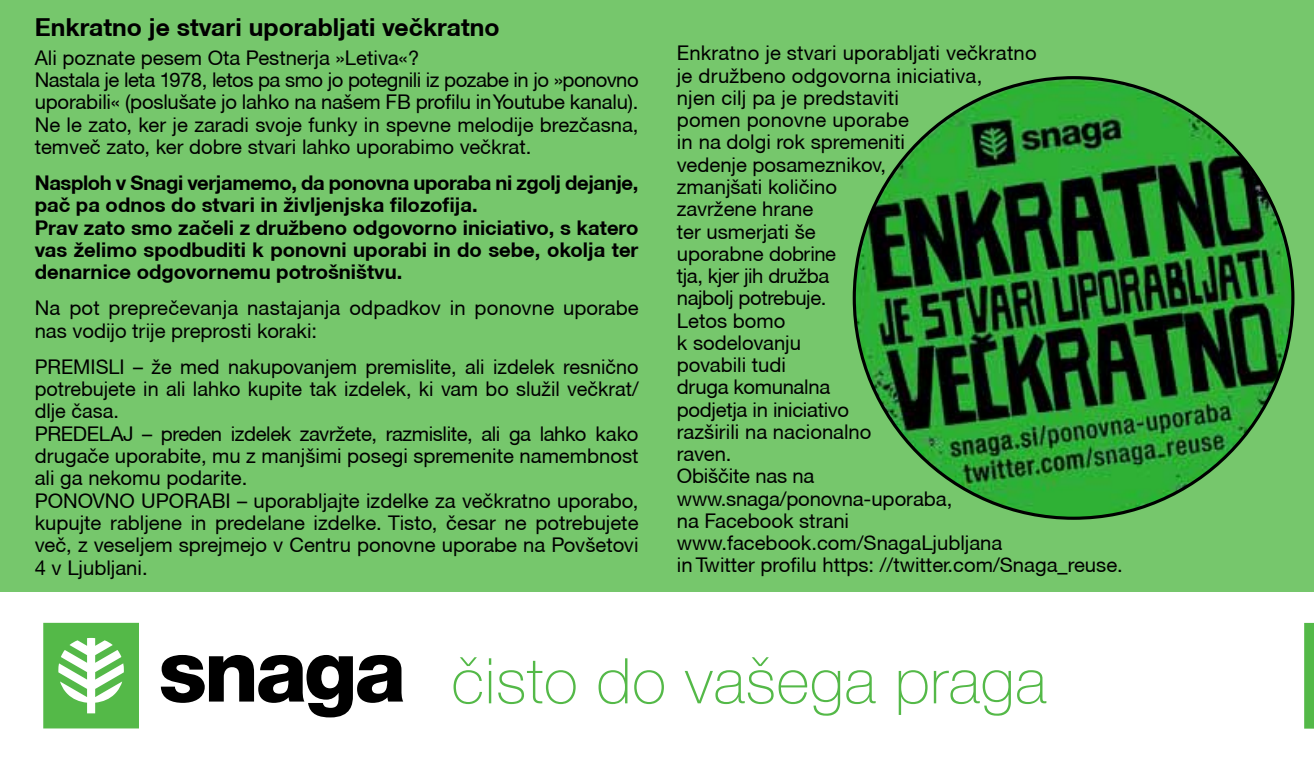
<style>
.page{position:relative;width:1314px;height:757px;background:#fff}
.page>*{position:absolute;margin:0;border:0;box-sizing:border-box;transform-origin:0 0}
.t1{font:100 63px "Helvetica Neue CE";letter-spacing:.01em;color:#54b948}
.t2{font:700 24.75px "Helvetica Neue CE";color:#000}
.t3{font:20.25px/22.3px "Helvetica Neue CE";color:#000}
.t4{font:700 20.25px/22.3px "Helvetica Neue CE";color:#000;text-align:justify}
.t5{font:20.25px/22.3px "Helvetica Neue CE";letter-spacing:-.025em;color:#000}
.t6{font:700 20.25px/22.3px "Helvetica Neue CE";letter-spacing:-.02em;color:#000}
</style>
<div class="page">
<div style="left:1px;top:0;width:1313px;height:591px;background:#76c76c"></div>
<svg style="left:161px;top:655px;width:242px;height:62px"></svg>
<svg style="left:43px;top:622px;width:96px;height:106px"></svg>
<div style="left:1304px;top:622px;width:10px;height:106px;background:#54b948"></div>
<img style="left:856px;top:78px;width:436px;height:440px">
<p class="t2" style="left:35px;top:12px;width:466px">Enkratno je stvari uporabljati večkratno</p>
<p class="t3" style="left:35px;top:46px;width:386px">Ali poznate pesem Ota Pestnerja »Letiva«?</p>
<p class="t5" style="left:35px;top:69px;width:605px">Nastala je leta 1978, letos pa smo jo potegnili iz pozabe in jo »ponovno uporabili« (poslušate jo lahko na našem FB profilu in Youtube kanalu).</p>
<p class="t3" style="left:35px;top:113px;width:605px">Ne le zato, ker je zaradi svoje funky in spevne melodije brezčasna, temveč zato, ker dobre stvari lahko uporabimo večkrat.</p>
<p class="t6" style="left:35px;top:172px;width:605px">Nasploh v Snagi verjamemo, da ponovna uporaba ni zgolj dejanje, pač pa odnos do stvari in življenjska filozofija.</p>
<p class="t4" style="left:35px;top:216px;width:605px">Prav zato smo začeli z družbeno odgovorno iniciativo, s katero vas želimo spodbuditi k ponovni uporabi in do sebe, okolja ter denarnice odgovornemu potrošništvu.</p>
<p class="t3" style="left:35px;top:297px;width:605px">Na pot preprečevanja nastajanja odpadkov in ponovne uporabe nas vodijo trije preprosti koraki:</p>
<p class="t3" style="left:35px;top:355px;width:605px;text-align:justify">PREMISLI – že med nakupovanjem premislite, ali izdelek resnično potrebujete in ali lahko kupite tak izdelek, ki vam bo služil večkrat/ dlje časa.</p>
<p class="t3" style="left:35px;top:422px;width:605px;text-align:justify">PREDELAJ – preden izdelek zavržete, razmislite, ali ga lahko kako drugače uporabite, mu z manjšimi posegi spremenite namembnost ali ga nekomu podarite.</p>
<p class="t3" style="left:35px;top:489px;width:605px;text-align:justify">PONOVNO UPORABI – uporabljajte izdelke za večkratno uporabo, kupujte rabljene in predelane izdelke. Tisto, česar ne potrebujete več, z veseljem sprejmejo v Centru ponovne uporabe na Povšetovi 4 v Ljubljani.</p>
<p class="t3" style="left:677px;top:42px;width:361px">Enkratno je stvari uporabljati večkratno</p>
<p class="t3" style="left:677px;top:65px;width:307px">je družbeno odgovorna iniciativa,</p>
<p class="t3" style="left:677px;top:87px;width:234px">njen cilj pa je predstaviti pomen ponovne uporabe in na dolgi rok spremeniti vedenje posameznikov, zmanjšati količino zavržene hrane<br>ter usmerjati še<br>uporabne dobrine<br>tja, kjer jih družba<br>najbolj potrebuje.</p>
<p class="t3" style="left:677px;top:309px;width:126px">Letos bomo<br>k sodelovanju povabili tudi</p>
<p class="t3" style="left:677px;top:376px;width:196px">druga komunalna podjetja in iniciativo razširili na nacionalno raven.</p>
<p class="t3" style="left:677px;top:465px;width:139px">Obiščite nas na</p>
<p class="t3" style="left:677px;top:487px;width:327px">www.snaga/ponovna-uporaba,<br>na Facebook strani www.facebook.com/SnagaLjubljana</p>
<p class="t3" style="left:677px;top:554px;width:447px">in Twitter profilu https: //twitter.com/Snaga_reuse.</p>
<p class="t1" style="left:451px;top:644px;width:596px">čisto do vašega praga</p>
</div>
